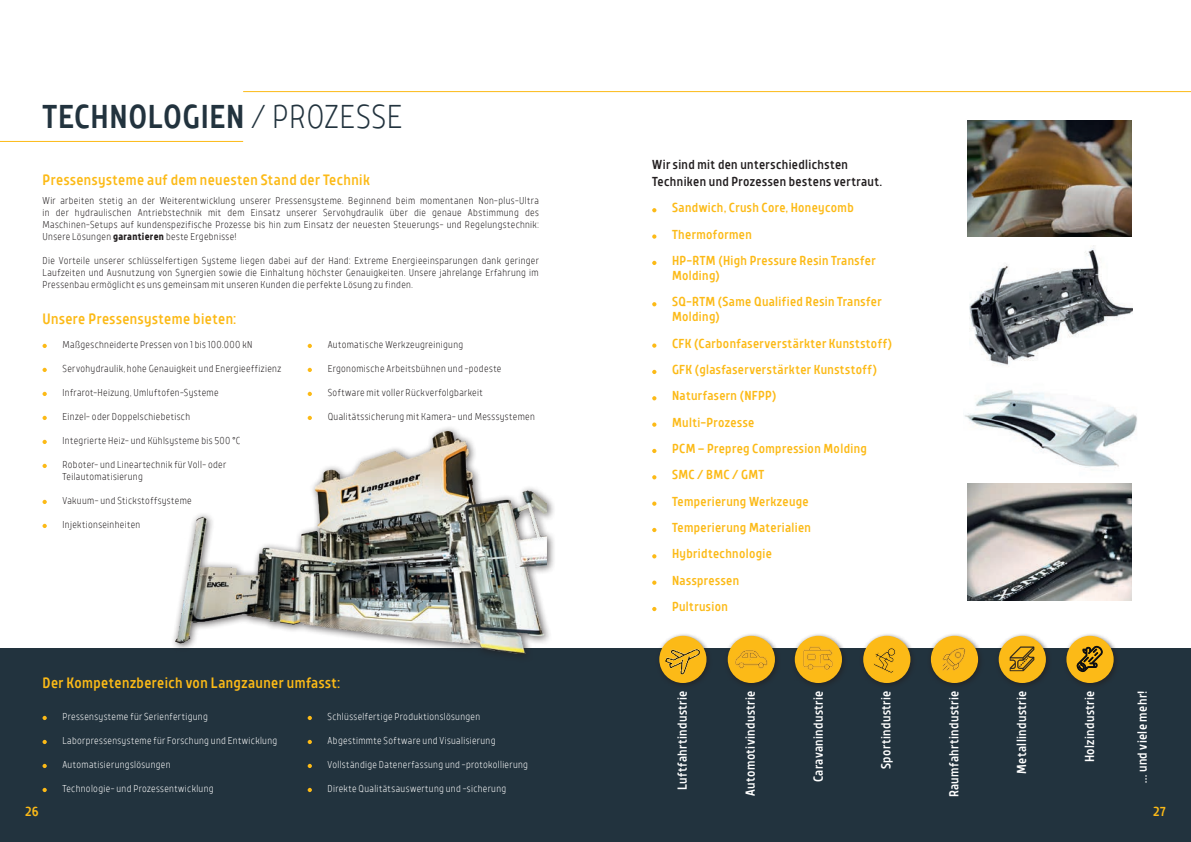
<style>
.page{position:relative;width:1191px;height:842px;background:#fff}
.page>*{position:absolute;margin:0;border:0;box-sizing:border-box;transform-origin:0 0}
.t1{font:500 33px "TT Teds";letter-spacing:.02em;color:#22333e}
.t2{font:500 15px "TT Teds";letter-spacing:.03em;color:#fcba17}
.t3{font:500 13px/26.3px "TT Teds";letter-spacing:.03em;color:#fcba17}
.t4{font:500 13px "TT Teds";letter-spacing:.03em;color:#fff}
.t5{font:500 13px/17px "TT Teds";letter-spacing:.03em;color:#231f20}
.t6{font:300 10px/12px "TT Teds";letter-spacing:.035em;color:#231f20;text-align:justify}
.t7{font:300 10px "TT Teds";letter-spacing:.035em;color:#fff}
.s1{font-weight:300}
.s2{font-weight:700}
</style>
<div class="page">
<div style="left:0;top:648px;width:1191px;height:194px;background:#22333e"></div>
<hr style="left:243px;top:91px;width:948px;height:1px;background:#fcba17">
<hr style="left:0;top:141px;width:243px;height:1px;background:#fcba17">
<svg style="left:43px;top:716px;width:4px;height:4px"></svg>
<svg style="left:43px;top:740px;width:4px;height:4px"></svg>
<svg style="left:43px;top:764px;width:4px;height:4px"></svg>
<svg style="left:43px;top:788px;width:4px;height:4px"></svg>
<svg style="left:308px;top:716px;width:4px;height:4px"></svg>
<svg style="left:308px;top:740px;width:4px;height:4px"></svg>
<svg style="left:308px;top:764px;width:4px;height:4px"></svg>
<svg style="left:308px;top:788px;width:4px;height:4px"></svg>
<svg style="left:43px;top:344px;width:4px;height:4px"></svg>
<svg style="left:43px;top:368px;width:4px;height:4px"></svg>
<svg style="left:43px;top:392px;width:4px;height:4px"></svg>
<svg style="left:43px;top:416px;width:4px;height:4px"></svg>
<svg style="left:43px;top:440px;width:4px;height:4px"></svg>
<svg style="left:43px;top:464px;width:4px;height:4px"></svg>
<svg style="left:43px;top:500px;width:4px;height:4px"></svg>
<svg style="left:43px;top:524px;width:4px;height:4px"></svg>
<svg style="left:308px;top:344px;width:4px;height:4px"></svg>
<svg style="left:308px;top:368px;width:4px;height:4px"></svg>
<svg style="left:308px;top:392px;width:4px;height:4px"></svg>
<svg style="left:308px;top:416px;width:4px;height:4px"></svg>
<svg style="left:652px;top:208px;width:4px;height:4px"></svg>
<svg style="left:652px;top:234px;width:4px;height:5px"></svg>
<svg style="left:652px;top:261px;width:4px;height:4px"></svg>
<svg style="left:652px;top:302px;width:4px;height:4px"></svg>
<svg style="left:652px;top:343px;width:4px;height:5px"></svg>
<svg style="left:652px;top:370px;width:4px;height:4px"></svg>
<svg style="left:652px;top:396px;width:4px;height:4px"></svg>
<svg style="left:652px;top:422px;width:4px;height:5px"></svg>
<svg style="left:652px;top:449px;width:4px;height:4px"></svg>
<svg style="left:652px;top:475px;width:4px;height:4px"></svg>
<svg style="left:652px;top:501px;width:4px;height:5px"></svg>
<svg style="left:652px;top:528px;width:4px;height:4px"></svg>
<svg style="left:652px;top:554px;width:4px;height:4px"></svg>
<svg style="left:652px;top:580px;width:4px;height:5px"></svg>
<svg style="left:652px;top:607px;width:4px;height:4px"></svg>
<img style="left:969px;top:245px;width:163px;height:120px">
<img style="left:964px;top:390px;width:173px;height:101px">
<img style="left:968px;top:120px;width:163px;height:117px">
<img style="left:968px;top:484px;width:163px;height:116px">
<div style="left:655px;top:632px;width:57px;height:57px;background:#231f20;opacity:.75"></div>
<div style="left:659px;top:636px;width:47px;height:47px;background:#fcba17;border-radius:50%"></div>
<img style="left:665px;top:649px;width:35px;height:30px">
<div style="left:859px;top:632px;width:57px;height:57px;background:#231f20;opacity:.75"></div>
<div style="left:863px;top:636px;width:47px;height:47px;background:#fcba17;border-radius:50%"></div>
<svg style="left:874px;top:648px;width:22px;height:25px"></svg>
<div style="left:723px;top:632px;width:58px;height:57px;background:#231f20;opacity:.75"></div>
<div style="left:727px;top:636px;width:48px;height:47px;background:#fcba17;border-radius:50%"></div>
<svg style="left:735px;top:650px;width:32px;height:18px"></svg>
<div style="left:927px;top:632px;width:57px;height:57px;background:#231f20;opacity:.75"></div>
<div style="left:931px;top:636px;width:47px;height:47px;background:#fcba17;border-radius:50%"></div>
<svg style="left:942px;top:648px;width:23px;height:23px"></svg>
<div style="left:791px;top:632px;width:57px;height:57px;background:#231f20;opacity:.75"></div>
<div style="left:794px;top:636px;width:48px;height:47px;background:#fcba17;border-radius:50%"></div>
<svg style="left:803px;top:646px;width:30px;height:24px"></svg>
<div style="left:994px;top:632px;width:58px;height:57px;background:#231f20;opacity:.75"></div>
<div style="left:998px;top:636px;width:48px;height:47px;background:#fcba17;border-radius:50%"></div>
<svg style="left:1009px;top:647px;width:25px;height:24px"></svg>
<div style="left:1062px;top:632px;width:57px;height:57px;background:#231f20;opacity:.75"></div>
<div style="left:1066px;top:636px;width:47px;height:47px;background:#fcba17;border-radius:50%"></div>
<svg style="left:1076px;top:646px;width:26px;height:26px"></svg>
<div style="left:170px;top:425px;width:386px;height:237px;background:#231f20;opacity:.75"></div>
<img style="left:175px;top:431px;width:372px;height:223px">
<h1 class="t1" style="left:43px;top:95px;width:361px">TECHNOLOGIEN <span class="s1">/ PROZESSE</span></h1>
<h2 class="t2" style="left:43px;top:170px;width:329px">Pressensysteme auf dem neuesten Stand der Technik</h2>
<p class="t6" style="left:43px;top:195px;width:498px">Wir arbeiten stetig an der Weiterentwicklung unserer Pressensysteme. Beginnend beim momentanen Non-plus-Ultra in der hydraulischen Antriebstechnik mit dem Einsatz unserer Servohydraulik über die genaue Abstimmung des Maschinen-Setups auf kundenspezifische Prozesse bis hin zum Einsatz der neuesten Steuerungs- und Regelungstechnik:<br>Unsere Lösungen <span class="s2">garantieren</span> beste Ergebnisse!</p>
<p class="t6" style="left:43px;top:255px;width:498px">Die Vorteile unserer schlüsselfertigen Systeme liegen dabei auf der Hand: Extreme Energieeinsparungen dank geringer Laufzeiten und Ausnutzung von Synergien sowie die Einhaltung höchster Genauigkeiten. Unsere jahrelange Erfahrung im Pressenbau ermöglicht es uns gemeinsam mit unseren Kunden die perfekte Lösung zu finden.</p>
<h2 class="t2" style="left:43px;top:309px;width:195px">Unsere Pressensysteme bieten:</h2>
<p class="t6" style="left:63px;top:339px;width:191px">Maßgeschneiderte Pressen von 1 bis 100.000 kN</p>
<p class="t6" style="left:63px;top:363px;width:220px">Servohydraulik, hohe Genauigkeit und Energieeffizienz</p>
<p class="t6" style="left:63px;top:387px;width:158px">Infrarot-Heizung, Umluftofen-Systeme</p>
<p class="t6" style="left:63px;top:411px;width:129px">Einzel- oder Doppelschiebetisch</p>
<p class="t6" style="left:63px;top:435px;width:179px">Integrierte Heiz- und Kühlsysteme bis 500 °C</p>
<p class="t6" style="left:63px;top:459px;width:165px">Roboter- und Lineartechnik für Voll- oder<br>Teilautomatisierung</p>
<p class="t6" style="left:63px;top:495px;width:131px">Vakuum- und Stickstoffsysteme</p>
<p class="t6" style="left:63px;top:519px;width:79px">Injektionseinheiten</p>
<p class="t6" style="left:328px;top:339px;width:137px">Automatische Werkzeugreinigung</p>
<p class="t6" style="left:328px;top:363px;width:175px">Ergonomische Arbeitsbühnen und -podeste</p>
<p class="t6" style="left:328px;top:387px;width:157px">Software mit voller Rückverfolgbarkeit</p>
<p class="t6" style="left:328px;top:411px;width:209px">Qualitätssicherung mit Kamera- und Messsystemen</p>
<h2 class="t2" style="left:43px;top:673px;width:299px">Der Kompetenzbereich von Langzauner umfasst:</h2>
<p class="t7" style="left:62px;top:710px;width:147px">Pressensysteme für Serienfertigung</p>
<p class="t7" style="left:62px;top:734px;width:216px">Laborpressensysteme für Forschung und Entwicklung</p>
<p class="t7" style="left:62px;top:758px;width:110px">Automatisierungslösungen</p>
<p class="t7" style="left:62px;top:782px;width:153px">Technologie- und Prozessentwicklung</p>
<p class="t7" style="left:327px;top:710px;width:154px">Schlüsselfertige Produktionslösungen</p>
<p class="t7" style="left:327px;top:734px;width:169px">Abgestimmte Software und Visualisierung</p>
<p class="t7" style="left:327px;top:758px;width:202px">Vollständige Datenerfassung und -protokollierung</p>
<p class="t7" style="left:327px;top:782px;width:180px">Direkte Qualitätsauswertung und -sicherung</p>
<h3 class="t5" style="left:652px;top:156px;width:231px">Wir sind mit den unterschiedlichsten<br>Techniken und Prozessen bestens vertraut.</h3>
<h3 class="t3" style="left:672px;top:195px;width:205px">Sandwich, Crush Core, Honeycomb<br>Thermoformen<br>HP-RTM (High Pressure Resin Transfer</h3>
<h3 class="t3" style="left:672px;top:263px;width:211px">Molding)<br>SQ-RTM (Same Qualified Resin Transfer</h3>
<p class="t3" style="left:672px;top:304px;width:221px">Molding)<br>CFK (Carbonfaserverstärkter Kunststoff)<br>GFK (glasfaserverstärkter Kunststoff)<br>Naturfasern (NFPP)<br>Multi-Prozesse<br>PCM – Prepreg Compression Molding<br>SMC / BMC / GMT<br>Temperierung Werkzeuge<br>Temperierung Materialien<br>Hybridtechnologie<br>Nasspressen<br>Pultrusion</p>
<h3 class="t4" style="left:674px;top:790px;width:101px;rotate:-90deg">Luftfahrtindustrie</h3>
<h3 class="t4" style="left:742px;top:796px;width:107px;rotate:-90deg">Automotivindustrie</h3>
<h3 class="t4" style="left:810px;top:782px;width:93px;rotate:-90deg">Caravanindustrie</h3>
<h3 class="t4" style="left:877px;top:769px;width:80px;rotate:-90deg">Sportindustrie</h3>
<h3 class="t4" style="left:945px;top:797px;width:108px;rotate:-90deg">Raumfahrtindustrie</h3>
<h3 class="t4" style="left:1013px;top:774px;width:85px;rotate:-90deg">Metallindustrie</h3>
<h3 class="t4" style="left:1081px;top:762px;width:73px;rotate:-90deg">Holzindustrie</h3>
<h3 class="t4" style="left:1134px;top:783px;width:94px;rotate:-90deg">... und viele mehr!</h3>
<h3 class="t3" style="left:26px;top:798px;width:15px">26</h3>
<h3 class="t3" style="left:1153px;top:798px;width:13px">27</h3>
</div>
